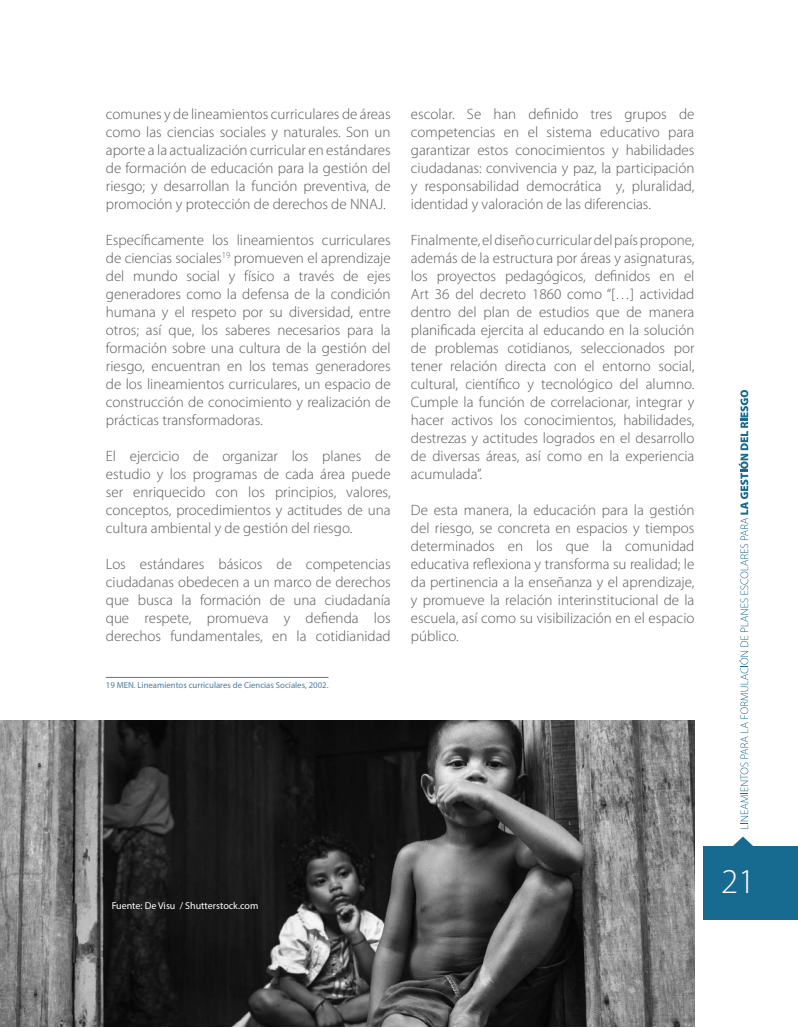
<style>
.page{position:relative;width:798px;height:1028px;background:#fff}
.page>*{position:absolute;margin:0;border:0;box-sizing:border-box;transform-origin:0 0}
.t1{font:300 35px "Myriad Pro";color:#fff}
.t2{font:300 15px/18px "Myriad Pro";color:#57585a;text-align:justify}
.t3{font:10px "Myriad Pro";color:#fff}
.t4{font:8.75px "Myriad Pro";color:#4a7da0}
</style>
<div class="page">
<img style="left:0;top:720px;width:694px;height:306px">
<hr style="left:106px;top:677px;width:222px;height:1px;background:#4a7da0">
<div style="left:703px;top:846px;width:94px;height:74px;background:#176a90"></div>
<svg style="left:733px;top:836px;width:20px;height:10px"></svg>
<svg style="left:738px;top:390px;width:10px;height:438px"></svg>
<p class="t2" style="left:106px;top:105px;width:286px">comunes y de lineamientos curriculares de áreas como las ciencias sociales y naturales. Son un aporte a la actualización curricular en estándares de formación de educación para la gestión del riesgo; y desarrollan la función preventiva, de promoción y protección de derechos de NNAJ.</p>
<p class="t2" style="left:106px;top:231px;width:286px">Específicamente los lineamientos curriculares de ciencias sociales<sup>19</sup> promueven el aprendizaje del mundo social y físico a través de ejes generadores como la defensa de la condición humana y el respeto por su diversidad, entre otros; así que, los saberes necesarios para la formación sobre una cultura de la gestión del riesgo, encuentran en los temas generadores de los lineamientos curriculares, un espacio de construcción de conocimiento y realización de prácticas transformadoras.</p>
<p class="t2" style="left:106px;top:447px;width:286px">El ejercicio de organizar los planes de estudio y los programas de cada área puede ser enriquecido con los principios, valores, conceptos, procedimientos y actitudes de una cultura ambiental y de gestión del riesgo.</p>
<p class="t2" style="left:106px;top:555px;width:286px">Los estándares básicos de competencias ciudadanas obedecen a un marco de derechos que busca la formación de una ciudadanía que respete, promueva y defienda los derechos fundamentales, en la cotidianidad</p>
<p class="t4" style="left:106px;top:680px;width:224px">19 MEN. Lineamientos curriculares de Ciencias Sociales, 2002.</p>
<p class="t2" style="left:411px;top:105px;width:285px">escolar. Se han definido tres grupos de competencias en el sistema educativo para garantizar estos conocimientos y habilidades ciudadanas: convivencia y paz, la participación y responsabilidad democrática y, pluralidad, identidad y valoración de las diferencias.</p>
<p class="t2" style="left:411px;top:231px;width:285px">Finalmente, el diseño curricular del país propone, además de la estructura por áreas y asignaturas, los proyectos pedagógicos, definidos en el Art 36 del decreto 1860 como “[…] actividad dentro del plan de estudios que de manera planificada ejercita al educando en la solución de problemas cotidianos, seleccionados por tener relación directa con el entorno social, cultural, científico y tecnológico del alumno.<br>Cumple la función de correlacionar, integrar y hacer activos los conocimientos, habilidades, destrezas y actitudes logrados en el desarrollo de diversas áreas, así como en la experiencia acumulada”.</p>
<p class="t2" style="left:411px;top:501px;width:285px">De esta manera, la educación para la gestión del riesgo, se concreta en espacios y tiempos determinados en los que la comunidad educativa reflexiona y transforma su realidad; le da pertinencia a la enseñanza y el aprendizaje, y promueve la relación interinstitucional de la escuela, así como su visibilización en el espacio público.</p>
<p class="t3" style="left:112px;top:899px;width:148px">Fuente: De Visu / Shutterstock.com</p>
<h1 class="t1" style="left:720px;top:862px;width:36px">21</h1>
</div>
